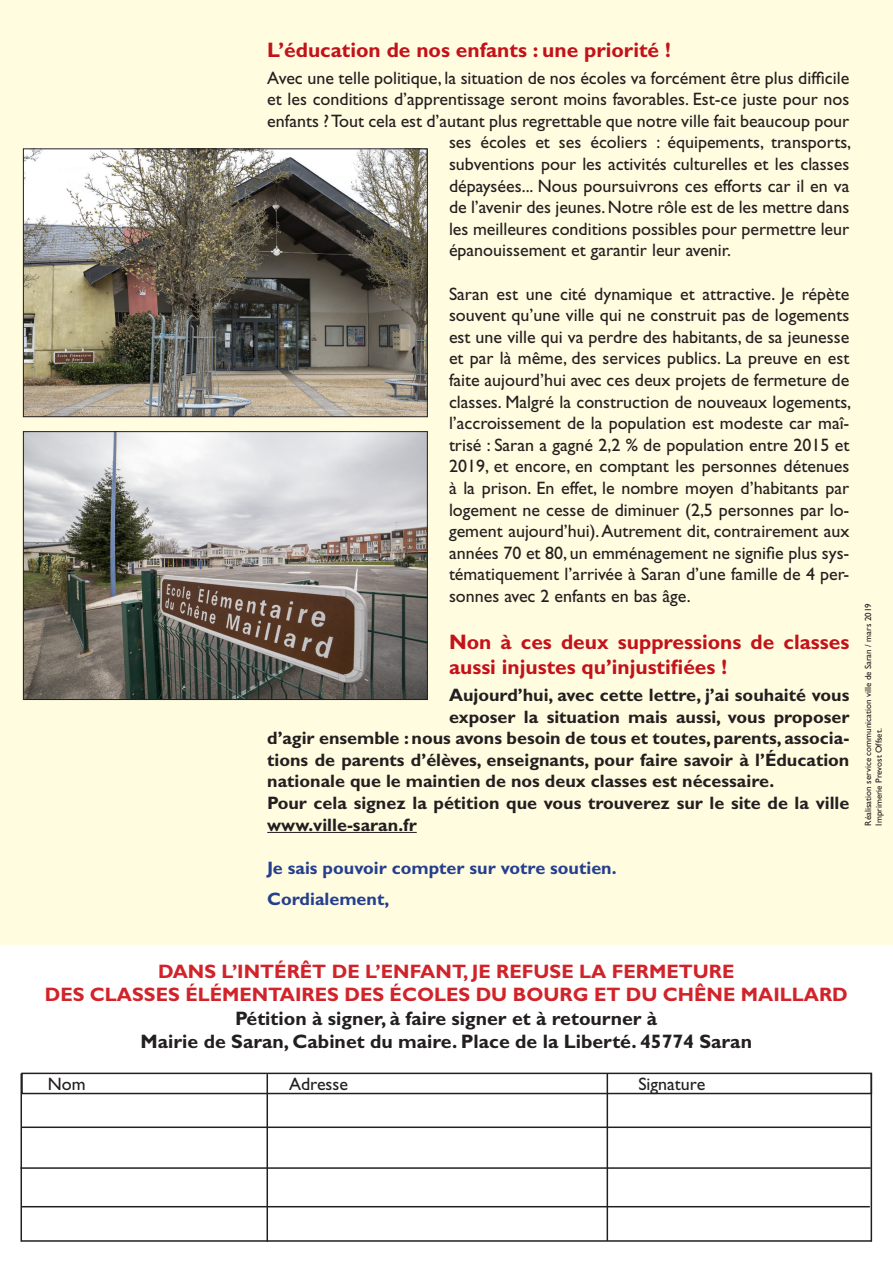
<style>
.page{position:relative;width:893px;height:1263px;background:#fff}
.page>*{position:absolute;margin:0;border:0;box-sizing:border-box;transform-origin:0 0}
.t1{font:700 21px/25.2px "Gill Sans Std";color:#c4121a}
.t2{font:700 19.5px/23.4px "Gill Sans Std";color:#d1232a;text-align:center}
.t3{font:700 19.5px/23.4px "Gill Sans Std";color:#231f20;text-align:center}
.t4{font:18px/21.6px "Gill Sans Std";color:#231f20;text-align:justify}
.t5{font:700 18px "Gill Sans Std";color:#231f20}
.t6{font:700 18px/31.5px "Gill Sans Std";color:#253f8e}
.t7{font:9px/10.5px "Gill Sans Std";color:#231f20}
</style>
<div class="page">
<div style="left:0;top:0;width:892px;height:944px;background:#fffce0"></div>
<hr style="left:267px;top:832px;width:150px;height:1px;background:#231f20">
<div style="left:21px;top:1072px;width:851px;height:22px;border:2px solid #231f20"></div>
<hr style="left:266px;top:1074px;width:2px;height:168px;background:#231f20">
<hr style="left:607px;top:1073px;width:1px;height:168px;background:#231f20">
<hr style="left:21px;top:1126px;width:850px;height:2px;background:#231f20">
<hr style="left:21px;top:1167px;width:850px;height:2px;background:#231f20">
<hr style="left:21px;top:1206px;width:849px;height:1px;background:#231f20">
<hr style="left:21px;top:1240px;width:850px;height:2px;background:#231f20">
<hr style="left:21px;top:1073px;width:1px;height:169px;background:#231f20">
<hr style="left:871px;top:1073px;width:1px;height:169px;background:#231f20">
<img style="left:25px;top:150px;width:401px;height:265px">
<div style="left:23px;top:148px;width:405px;height:269px;border:1px solid #231f20"></div>
<img style="left:25px;top:433px;width:401px;height:265px">
<div style="left:23px;top:431px;width:405px;height:269px;border:1px solid #231f20"></div>
<p class="t1" style="left:267px;top:37px;width:405px">L’éducation de nos enfants : une priorité !</p>
<p class="t4" style="left:267px;top:67px;width:583px">Avec une telle politique, la situation de nos écoles va forcément être plus difficile</p>
<p class="t4" style="left:267px;top:88px;width:584px">et les conditions d’apprentissage seront moins favorables. Est-ce juste pour nos</p>
<p class="t4" style="left:267px;top:110px;width:584px">enfants ? Tout cela est d’autant plus regrettable que notre ville fait beaucoup pour</p>
<p class="t4" style="left:449px;top:132px;width:404px">ses écoles et ses écoliers : équipements, transports,</p>
<p class="t4" style="left:449px;top:153px;width:402px">subventions pour les activités culturelles et les classes</p>
<p class="t4" style="left:449px;top:175px;width:402px">dépaysées... Nous poursuivrons ces efforts car il en va</p>
<p class="t4" style="left:449px;top:196px;width:402px">de l’avenir des jeunes. Notre rôle est de les mettre dans</p>
<p class="t4" style="left:449px;top:218px;width:402px">les meilleures conditions possibles pour permettre leur</p>
<p class="t4" style="left:449px;top:240px;width:284px">épanouissement et garantir leur avenir.</p>
<p class="t4" style="left:449px;top:283px;width:404px">Saran est une cité dynamique et attractive. Je répète souvent qu’une ville qui ne construit pas de logements est une ville qui va perdre des habitants, de sa jeunesse et par là même, des services publics. La preuve en est faite aujourd’hui avec ces deux projets de fermeture de classes. Malgré la construction de nouveaux logements, l’accroissement de la population est modeste car maî&shy;trisé : Saran a gagné 2,2 % de population entre 2015 et 2019, et encore, en comptant les personnes détenues à la prison. En effet, le nombre moyen d’habitants par logement ne cesse de diminuer (2,5 personnes par lo&shy;gement aujourd’hui). Autrement dit, contrairement aux années 70 et 80, un emménagement ne signifie plus sys&shy;tématiquement l’arrivée à Saran d’une famille de 4 per&shy;sonnes avec 2 enfants en bas âge.</p>
<p class="t1" style="left:449px;top:629px;width:402px">Non à ces deux suppressions de classes aussi injustes qu’injustifiées !</p>
<p class="t5" style="left:449px;top:684px;width:402px">Aujourd’hui, avec cette lettre, j’ai souhaité vous</p>
<p class="t5" style="left:449px;top:706px;width:402px">exposer la situation mais aussi, vous proposer</p>
<p class="t5" style="left:267px;top:727px;width:584px">d’agir ensemble : nous avons besoin de tous et toutes, parents, associa-</p>
<p class="t5" style="left:267px;top:749px;width:584px">tions de parents d’élèves, enseignants, pour faire savoir à l’Éducation</p>
<p class="t5" style="left:267px;top:771px;width:508px">nationale que le maintien de nos deux classes est nécessaire.</p>
<p class="t5" style="left:267px;top:792px;width:584px">Pour cela signez la pétition que vous trouverez sur le site de la ville</p>
<p class="t5" style="left:267px;top:814px;width:151px">www.ville-saran.fr</p>
<p class="t6" style="left:267px;top:852px;width:351px">Je sais pouvoir compter sur votre soutien.<br>Cordialement,</p>
<p class="t7" style="left:863px;top:826px;width:224px;rotate:-90deg">Réalisation service communication ville de Saran / mars 2019<br>Imprimerie Prevost Offset.</p>
<p class="t2" style="left:45px;top:960px;width:805px">DANS L’INTÉRÊT DE L’ENFANT, JE REFUSE LA FERMETURE<br>DES CLASSES ÉLÉMENTAIRES DES ÉCOLES DU BOURG ET DU CHÊNE MAILLARD</p>
<p class="t3" style="left:141px;top:1006px;width:613px">Pétition à signer, à faire signer et à retourner à<br>Mairie de Saran, Cabinet du maire. Place de la Liberté. 45774 Saran</p>
<p class="t4" style="left:48px;top:1073px;width:39px">Nom</p>
<p class="t4" style="left:289px;top:1073px;width:61px">Adresse</p>
<p class="t4" style="left:638px;top:1073px;width:68px">Signature</p>
</div>
